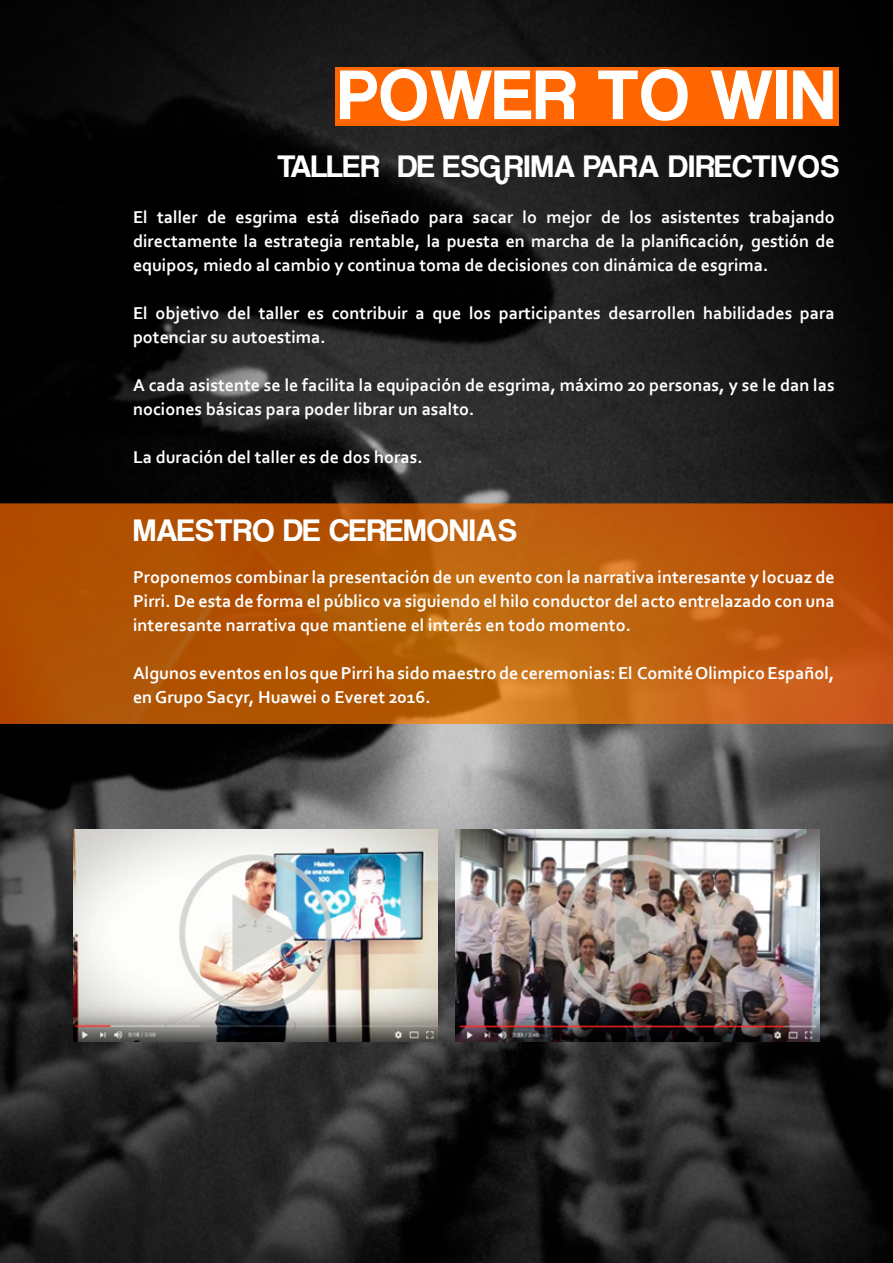
<style>
.page{position:relative;width:893px;height:1263px;background:#fff}
.page>*{position:absolute;margin:0;border:0;box-sizing:border-box;transform-origin:0 0}
.t1{font:67.5px "Coolvetica";letter-spacing:.03em;color:#fff}
.t2{font:30px "Coolvetica";letter-spacing:.02em;color:#fff}
.t3{font:700 18px/24px "Corbel";color:#fff}
</style>
<div class="page">
<img style="left:0;top:0;width:893px;height:1263px">
<div style="left:336px;top:67px;width:503px;height:58px;background:#f60"></div>
<img style="left:0;top:504px;width:893px;height:220px">
<img style="left:74px;top:830px;width:363px;height:211px">
<img style="left:455px;top:830px;width:364px;height:211px">
<h1 class="t1" style="left:340px;top:60px;width:496px">POWER TO WIN</h1>
<h2 class="t2" style="left:278px;top:151px;width:563px">TALLER DE ESGRIMA PARA DIRECTIVOS</h2>
<p class="t3" style="left:133px;top:204px;width:703px;text-align:justify">El taller de esgrima está diseñado para sacar lo mejor de los asistentes trabajando directamente la estrategia rentable, la puesta en marcha de la planificación, gestión de equipos, miedo al cambio y continua toma de decisiones con dinámica de esgrima.</p>
<p class="t3" style="left:133px;top:300px;width:703px">El objetivo del taller es contribuir a que los participantes desarrollen habilidades para potenciar su autoestima.</p>
<p class="t3" style="left:133px;top:372px;width:703px">A cada asistente se le facilita la equipación de esgrima, máximo 20 personas, y se le dan las nociones básicas para poder librar un asalto.</p>
<p class="t3" style="left:133px;top:444px;width:291px">La duración del taller es de dos horas.</p>
<h2 class="t2" style="left:133px;top:515px;width:385px">MAESTRO DE CEREMONIAS</h2>
<p class="t3" style="left:133px;top:564px;width:703px;text-align:justify">Proponemos combinar la presentación de un evento con la narrativa interesante y locuaz de Pirri. De esta de forma el público va siguiendo el hilo conductor del acto entrelazado con una interesante narrativa que mantiene el interés en todo momento.</p>
<p class="t3" style="left:133px;top:660px;width:703px">Algunos eventos en los que Pirri ha sido maestro de ceremonias: El Comité Olimpico Español, en Grupo Sacyr, Huawei o Everet 2016.</p>
</div>
